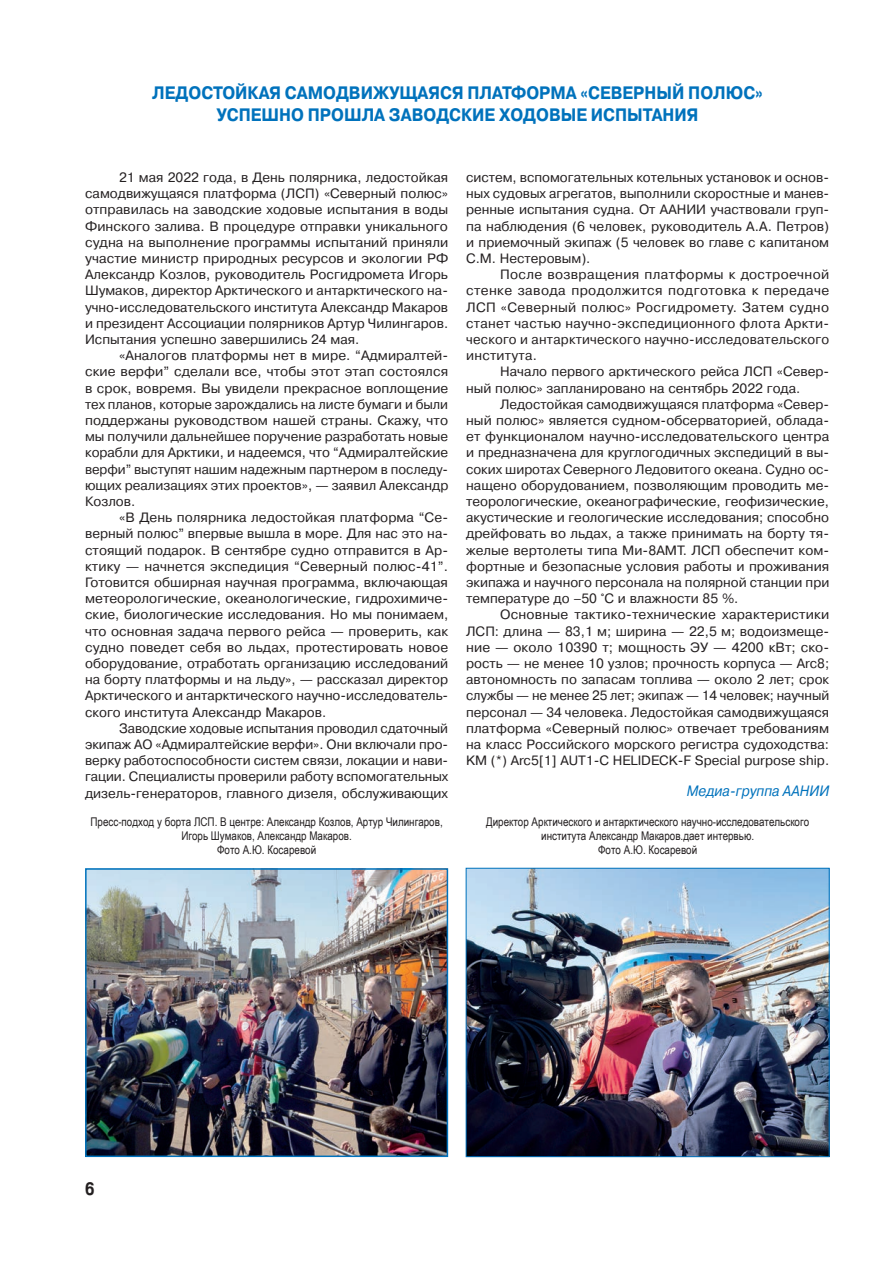
<style>
.page{position:relative;width:893px;height:1263px;background:#fff}
.page>*{position:absolute;margin:0;border:0;box-sizing:border-box;transform-origin:0 0}
.Заголовок_12_Прописн{font:700 18px/21.6px "Pragmatica C";color:#0072bc;text-align:center;scale:.9 1}
.t1{font:700 18px "Pragmatica Cond C";color:#231f20}
.Автор{font:italic 15px "Pragmatica C";color:#0072bc;scale:.9 1}
.Основной_текст{font:13.5px/16.2px "Pragmatica C";color:#231f20;text-align:justify}
.Подрисуночная{font:12px/14.4px "Arial Narrow";color:#231f20;text-align:center}
</style>
<div class="page">
<img style="left:88px;top:871px;width:357px;height:283px">
<div style="left:85px;top:868px;width:363px;height:289px;border:2px solid #0072bc"></div>
<img style="left:468px;top:870px;width:360px;height:285px">
<div style="left:466px;top:868px;width:364px;height:289px;border:1px solid #0072bc"></div>
<p class="Заголовок_12_Прописн" style="left:152px;top:82px;width:680px">ЛЕДОСТОЙКАЯ САМОДВИЖУЩАЯСЯ ПЛАТФОРМА «СЕВЕРНЫЙ ПОЛЮС»<br>УСПЕШНО ПРОШЛА ЗАВОДСКИЕ ХОДОВЫЕ ИСПЫТАНИЯ</p>
<p class="Основной_текст" style="left:85px;top:169px;width:365px;text-indent:34px">21 мая 2022 года, в День полярника, ледостойкая самодвижущаяся платформа (ЛСП) «Северный полюс» отправилась на заводские ходовые испытания в воды Финского залива. В процедуре отправки уникального судна на выполнение программы испытаний приняли участие министр природных ресурсов и экологии РФ Александр Козлов, руководитель Росгидромета Игорь Шумаков, директор Арктического и антарктического на&shy;учно-исследовательского института Александр Макаров и президент Ассоциации полярников Артур Чилингаров.<br>Испытания успешно завершились 24 мая.</p>
<p class="Основной_текст" style="left:85px;top:348px;width:365px;text-indent:34px">«Аналогов платформы нет в мире. “Адмиралтей&shy;ские верфи” сделали все, чтобы этот этап состоялся в срок, вовремя. Вы увидели прекрасное воплощение тех планов, которые зарождались на листе бумаги и были поддержаны руководством нашей страны. Скажу, что мы получили дальнейшее поручение разработать новые корабли для Арктики, и надеемся, что “Адмиралтейские верфи” выступят нашим надежным партнером в последу&shy;ющих реализациях этих проектов», — заявил Александр Козлов.</p>
<p class="Основной_текст" style="left:85px;top:510px;width:365px;text-indent:34px">«В День полярника ледостойкая платформа “Се&shy;верный полюс” впервые вышла в море. Для нас это на&shy;стоящий подарок. В сентябре судно отправится в Ар&shy;ктику — начнется экспедиция “Северный полюс-41”.<br>Готовится обширная научная программа, включающая метеорологические, океанологические, гидрохимиче&shy;ские, биологические исследования. Но мы понимаем, что основная задача первого рейса — проверить, как судно поведет себя во льдах, протестировать новое оборудование, отработать организацию исследований на борту платформы и на льду», — рассказал директор Арктического и антарктического научно-исследователь&shy;ского института Александр Макаров.</p>
<p class="Основной_текст" style="left:85px;top:720px;width:365px;text-indent:34px">Заводские ходовые испытания проводил сдаточный экипаж АО «Адмиралтейские верфи». Они включали про&shy;верку работоспособности систем связи, локации и нави&shy;гации. Специалисты проверили работу вспомогательных дизель-генераторов, главного дизеля, обслуживающих</p>
<p class="Подрисуночная" style="left:90px;top:814px;width:354px">Пресс-подход у борта ЛСП. В центре: Александр Козлов, Артур Чилингаров,<br>Игорь Шумаков, Александр Макаров.</p>
<p class="Подрисуночная" style="left:217px;top:842px;width:101px">Фото А.Ю. Косаревой</p>
<p class="Основной_текст" style="left:466px;top:169px;width:365px">систем, вспомогательных котельных установок и основ&shy;ных судовых агрегатов, выполнили скоростные и манев&shy;ренные испытания судна. От ААНИИ участвовали груп&shy;па наблюдения (6 человек, руководитель А.А. Петров) и приемочный экипаж (5 человек во главе с капитаном С.М. Нестеровым).</p>
<p class="Основной_текст" style="left:466px;top:267px;width:365px;text-indent:34px">После возвращения платформы к достроечной стенке завода продолжится подготовка к передаче ЛСП «Северный полюс» Росгидромету. Затем судно станет частью научно-экспедиционного флота Аркти&shy;ческого и антарктического научно-исследовательского института.</p>
<p class="Основной_текст" style="left:466px;top:364px;width:365px;text-indent:34px">Начало первого арктического рейса ЛСП «Север&shy;ный полюс» запланировано на сентябрь 2022 года.</p>
<p class="Основной_текст" style="left:466px;top:396px;width:365px;text-indent:34px">Ледостойкая самодвижущаяся платформа «Север&shy;ный полюс» является судном-обсерваторией, облада&shy;ет функционалом научно-исследовательского центра и предназначена для круглогодичных экспедиций в вы&shy;соких широтах Северного Ледовитого океана. Судно ос&shy;нащено оборудованием, позволяющим проводить ме&shy;теорологические, океанографические, геофизические, акустические и геологические исследования; способно дрейфовать во льдах, а также принимать на борту тя&shy;желые вертолеты типа Ми-8АМТ. ЛСП обеспечит ком&shy;фортные и безопасные условия работы и проживания экипажа и научного персонала на полярной станции при температуре до –50 °С и влажности 85 %.</p>
<p class="Основной_текст" style="left:466px;top:607px;width:365px;text-indent:34px">Основные тактико-технические характеристики ЛСП: длина — 83,1 м; ширина — 22,5 м; водоизмеще&shy;ние — около 10390 т; мощность ЭУ — 4200 кВт; ско&shy;рость — не менее 10 узлов; прочность корпуса — Arc8; автономность по запасам топлива — около 2 лет; срок службы — не менее 25 лет; экипаж — 14 человек; научный персонал — 34 человека. Ледостойкая самодвижущаяся платформа «Северный полюс» отвечает требованиям на класс Российского морского регистра судоходства:<br>KM (*) Arc5[1] AUT1-C HELIDECK-F Special purpose ship.</p>
<p class="Автор" style="left:687px;top:782px;width:160px">Медиа-группа ААНИИ</p>
<p class="Подрисуночная" style="left:486px;top:814px;width:325px">Директор Арктического и антарктического научно-исследовательского института Александр Макаров.дает интервью.<br>Фото А.Ю. Косаревой</p>
<h1 class="t1" style="left:85px;top:1178px;width:11px">6</h1>
</div>
